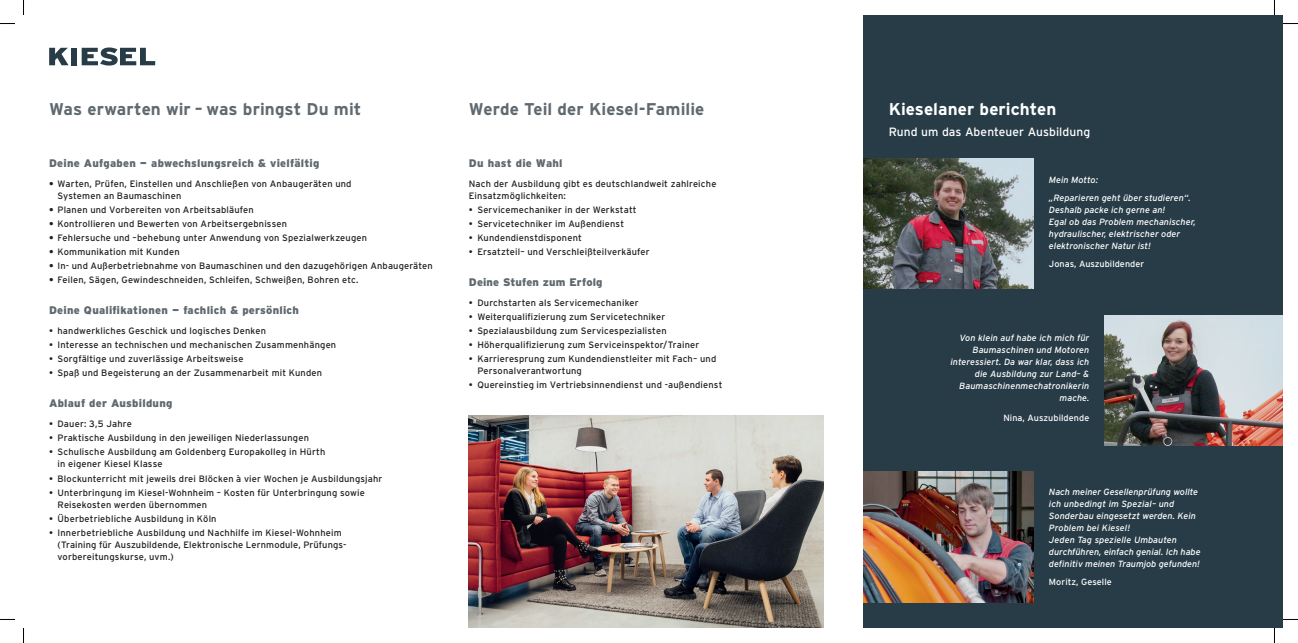
<style>
.page{position:relative;width:1298px;height:643px;background:#fff}
.page>*{position:absolute;margin:0;border:0;box-sizing:border-box;transform-origin:0 0}
.t1{font:700 17px "Interstate";letter-spacing:.005em;color:#5f696f}
.t2{font:700 17px "Interstate";letter-spacing:.005em;color:#fff}
.t3{font:12px "Interstate";letter-spacing:.005em;color:#fff}
.t4{font:900 11px "Interstate";letter-spacing:.02em;color:#5f696f}
.t5{font:9.2px/12px "Interstate";letter-spacing:.02em;color:#231f20}
.t6{font:italic 9px/12px "Interstate";letter-spacing:.005em;color:#fff}
.t7{font:9px "Interstate";letter-spacing:.005em;color:#fff}
.s1{font-weight:700}
</style>
<div class="page">
<svg style="left:49px;top:48px;width:20px;height:17px"></svg>
<div style="left:71px;top:48px;width:6px;height:17px;background:#283c47"></div>
<svg style="left:82px;top:47px;width:73px;height:19px"></svg>
<img style="left:469px;top:415px;width:354px;height:212px">
<div style="left:863px;top:15px;width:419px;height:612px;background:#283c47"></div>
<img style="left:863px;top:158px;width:170px;height:131px">
<img style="left:863px;top:471px;width:170px;height:131px">
<img style="left:1104px;top:315px;width:178px;height:130px">
<svg style="left:0;top:23px;width:15px;height:1px"></svg>
<svg style="left:1282px;top:23px;width:15px;height:1px"></svg>
<svg style="left:0;top:619px;width:15px;height:1px"></svg>
<svg style="left:1282px;top:618px;width:15px;height:2px"></svg>
<svg style="left:23px;top:0;width:1px;height:15px"></svg>
<svg style="left:23px;top:628px;width:1px;height:14px"></svg>
<h1 class="t1" style="left:49px;top:100px;width:314px">Was erwarten wir – was bringst Du mit</h1>
<h1 class="t1" style="left:469px;top:100px;width:237px">Werde Teil der Kiesel-Familie</h1>
<p class="t4" style="left:49px;top:157px;width:272px">Deine Aufgaben — abwechslungsreich &amp; vielfältig</p>
<p class="t5" style="left:58px;top:178px;width:295px;text-indent:-9px"><span class="s1">•</span> Warten, Prüfen, Einstellen und Anschließen von Anbaugeräten und<br>Systemen an Baumaschinen</p>
<p class="t5" style="left:49px;top:204px;width:206px"><span class="s1">•</span> Planen und Vorbereiten von Arbeitsabläufen</p>
<p class="t5" style="left:49px;top:218px;width:239px"><span class="s1">•</span> Kontrollieren und Bewerten von Arbeitsergebnissen</p>
<p class="t5" style="left:49px;top:232px;width:319px"><span class="s1">•</span> Fehlersuche und –behebung unter Anwendung von Spezialwerkzeugen</p>
<p class="t5" style="left:49px;top:246px;width:132px"><span class="s1">•</span> Kommunikation mit Kunden</p>
<p class="t5" style="left:49px;top:260px;width:385px"><span class="s1">•</span> In- und Außerbetriebnahme von Baumaschinen und den dazugehörigen Anbaugeräten</p>
<p class="t5" style="left:49px;top:274px;width:311px"><span class="s1">•</span> Feilen, Sägen, Gewindeschneiden, Schleifen, Schweißen, Bohren etc.</p>
<p class="t4" style="left:49px;top:304px;width:251px">Deine Qualifikationen — fachlich &amp; persönlich</p>
<p class="t5" style="left:49px;top:325px;width:218px">• handwerkliches Geschick und logisches Denken</p>
<p class="t5" style="left:49px;top:339px;width:289px">• Interesse an technischen und mechanischen Zusammenhängen</p>
<p class="t5" style="left:49px;top:353px;width:196px">• Sorgfältige und zuverlässige Arbeitsweise</p>
<p class="t5" style="left:49px;top:367px;width:274px">• Spaß und Begeisterung an der Zusammenarbeit mit Kunden</p>
<p class="t4" style="left:49px;top:397px;width:125px">Ablauf der Ausbildung</p>
<p class="t5" style="left:49px;top:418px;width:84px">• Dauer: 3,5 Jahre</p>
<p class="t5" style="left:49px;top:432px;width:261px">• Praktische Ausbildung in den jeweiligen Niederlassungen</p>
<p class="t5" style="left:58px;top:446px;width:269px;text-indent:-9px">• Schulische Ausbildung am Goldenberg Europakolleg in Hürth in eigener Kiesel Klasse</p>
<p class="t5" style="left:49px;top:472px;width:335px">• Blockunterricht mit jeweils drei Blöcken à vier Wochen je Ausbildungsjahr</p>
<p class="t5" style="left:58px;top:486px;width:309px;text-indent:-9px">• Unterbringung im Kiesel-Wohnheim – Kosten für Unterbringung sowie<br>Reisekosten werden übernommen</p>
<p class="t5" style="left:49px;top:512px;width:169px">• Überbetriebliche Ausbildung in Köln</p>
<p class="t5" style="left:58px;top:526px;width:290px;text-indent:-9px">• Innerbetriebliche Ausbildung und Nachhilfe im Kiesel-Wohnheim (Training für Auszubildende, Elektronische Lernmodule, Prüfungs&shy;vorbereitungskurse, uvm.)</p>
<p class="t4" style="left:469px;top:157px;width:95px">Du hast die Wahl</p>
<p class="t5" style="left:469px;top:178px;width:249px">Nach der Ausbildung gibt es deutschlandweit zahlreiche<br>Einsatzmöglichkeiten:</p>
<p class="t5" style="left:469px;top:204px;width:169px">• Servicemechaniker in der Werkstatt</p>
<p class="t5" style="left:469px;top:218px;width:157px">• Servicetechniker im Außendienst</p>
<p class="t5" style="left:469px;top:232px;width:114px">• Kundendienstdisponent</p>
<p class="t5" style="left:469px;top:246px;width:182px">• Ersatzteil– und Verschleißteilverkäufer</p>
<p class="t4" style="left:469px;top:276px;width:135px">Deine Stufen zum Erfolg</p>
<p class="t5" style="left:469px;top:297px;width:171px">• Durchstarten als Servicemechaniker</p>
<p class="t5" style="left:469px;top:311px;width:198px">• Weiterqualifizierung zum Servicetechniker</p>
<p class="t5" style="left:469px;top:325px;width:199px">• Spezialausbildung zum Servicespezialisten</p>
<p class="t5" style="left:469px;top:339px;width:232px">• Höherqualifizierung zum Serviceinspektor/Trainer</p>
<p class="t5" style="left:477px;top:353px;width:240px;text-indent:-9px">• Karrieresprung zum Kundendienstleiter mit Fach– und<br>Personalverantwortung</p>
<p class="t5" style="left:469px;top:379px;width:255px">• Quereinstieg im Vertriebsinnendienst und -außendienst</p>
<h1 class="t2" style="left:888px;top:100px;width:169px">Kieselaner berichten</h1>
<h2 class="t3" style="left:888px;top:125px;width:203px">Rund um das Abenteuer Ausbildung</h2>
<p class="t6" style="left:1048px;top:171px;width:143px;line-height:18px">Mein Motto:<br>„Reparieren geht über studieren“.</p>
<p class="t6" style="left:1048px;top:204px;width:148px">Deshalb packe ich gerne an!<br>Egal ob das Problem mechanischer, hydraulischer, elektrischer oder elektronischer Natur ist!</p>
<p class="t7" style="left:1048px;top:259px;width:97px">Jonas, Auszubildender</p>
<p class="t6" style="left:950px;top:331px;width:140px;text-align:right">Von klein auf habe ich mich für<br>Baumaschinen und Motoren interessiert. Da war klar, dass ich die Ausbildung zur Land– &amp;<br>Baumaschinenmechatronikerin mache.</p>
<p class="t7" style="left:1003px;top:412px;width:87px">Nina, Auszubildende</p>
<p class="t6" style="left:1048px;top:485px;width:153px">Nach meiner Gesellenprüfung wollte ich unbedingt im Spezial– und<br>Sonderbau eingesetzt werden. Kein<br>Problem bei Kiesel!<br>Jeden Tag spezielle Umbauten durchführen, einfach genial. Ich habe definitiv meinen Traumjob gefunden!</p>
<p class="t7" style="left:1048px;top:576px;width:64px">Moritz, Geselle</p>
</div>
